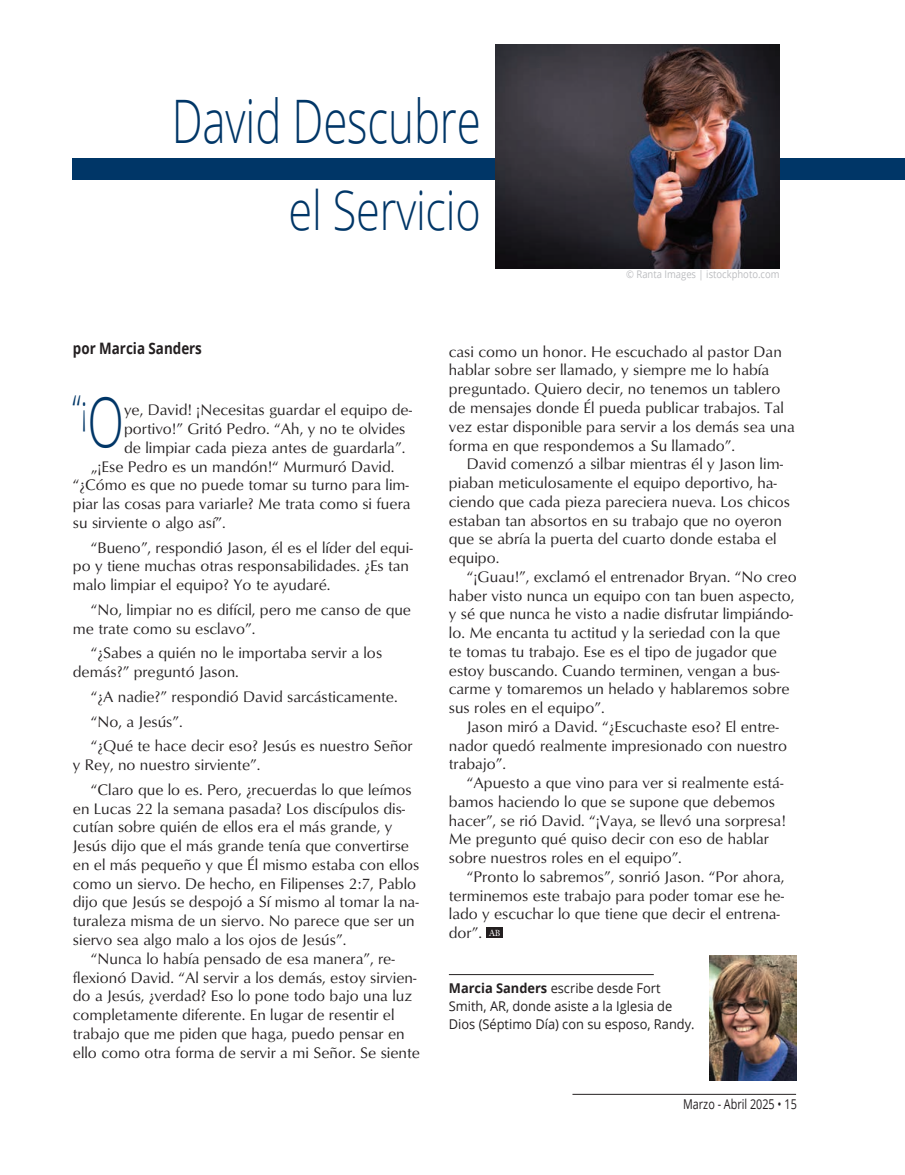
<style>
.page{position:relative;width:905px;height:1175px;background:#fff}
.page>*{position:absolute;margin:0;border:0;box-sizing:border-box;transform-origin:0 0}
.Article_-_Title_-_Open_Sans{font:300 60px "Open Sans";letter-spacing:-.005em;color:#003667;scale:.73 1}
.Article_-_Title_-_Open_Sans-2{font:300 54px "Open Sans";letter-spacing:-.005em;color:#003667;scale:.8 1}
.Article_-_Main_text_10_5x13{font:300 39.75px "Open Sans";color:#003667;scale:.7 1}
.Article_-_Main_text_10_5x13-2{font:15.75px/18.8px "Optimum";color:#231f20}
.Article_-_Author_only{font:700 15.75px "Open Sans";color:#231f20;scale:.85 1}
.Article_-_Bio{font:13.5px/18px "Open Sans";color:#231f20;scale:.95 1}
.Article_-_Bio-2{font:13.5px "Open Sans";color:#231f20;scale:.8 1}
.t1{font:10.5px "Open Sans";color:#bcbdc0;scale:.9 1}
.t2{font:9px "Galliard Pro";color:#fff;scale:.96 1}
.s1{font-size:68.25px}
.s2{font-weight:700}
</style>
<div class="page">
<hr style="left:572px;top:1094px;width:224px;height:1px;background:#231f20">
<div style="left:72px;top:158px;width:832px;height:21px;background:#003667"></div>
<hr style="left:449px;top:974px;width:204px;height:1px;background:#231f20">
<div style="left:486px;top:927px;width:17px;height:11px;background:#231f20"></div>
<img style="left:495px;top:45px;width:284px;height:224px">
<img style="left:709px;top:955px;width:87px;height:125px">
<p class="Article_-_Title_-_Open_Sans" style="left:172px;top:80px;width:425px">David Descubre</p>
<p class="Article_-_Title_-_Open_Sans-2" style="left:288px;top:173px;width:242px">el Servicio</p>
<p class="t1" style="left:626px;top:267px;width:172px">© Ranta Images | istockphoto.com</p>
<p class="Article_-_Author_only" style="left:73px;top:337px;width:153px">por Marcia Sanders</p>
<p class="Article_-_Main_text_10_5x13" style="left:72px;top:382px;width:75px">“¡<span class="s1">O</span></p>
<p class="Article_-_Main_text_10_5x13-2" style="left:124px;top:400px;width:290px">ye, David! ¡Necesitas guardar el equipo de&shy;portivo!” Gritó Pedro. “Ah, y no te olvides de limpiar cada pieza antes de guardarla”.</p>
<p class="Article_-_Main_text_10_5x13-2" style="left:73px;top:456px;width:339px;text-indent:18px">„¡Ese Pedro es un mandón!“ Murmuró David. “¿Cómo es que no puede tomar su turno para lim&shy;piar las cosas para variarle? Me trata como si fuera su sirviente o algo así”.</p>
<p class="Article_-_Main_text_10_5x13-2" style="left:73px;top:537px;width:341px;text-indent:18px">“Bueno”, respondió Jason, él es el líder del equi&shy;po y tiene muchas otras responsabilidades. ¿Es tan malo limpiar el equipo? Yo te ayudaré.</p>
<p class="Article_-_Main_text_10_5x13-2" style="left:73px;top:599px;width:340px;text-indent:18px">“No, limpiar no es difícil, pero me canso de que me trate como su esclavo”.</p>
<p class="Article_-_Main_text_10_5x13-2" style="left:73px;top:643px;width:311px;text-indent:18px">“¿Sabes a quién no le importaba servir a los demás?” preguntó Jason.</p>
<p class="Article_-_Main_text_10_5x13-2" style="left:91px;top:686px;width:308px">“¿A nadie?” respondió David sarcásticamente.</p>
<p class="Article_-_Main_text_10_5x13-2" style="left:91px;top:711px;width:93px">“No, a Jesús”.</p>
<p class="Article_-_Main_text_10_5x13-2" style="left:73px;top:736px;width:341px;text-indent:18px">“¿Qué te hace decir eso? Jesús es nuestro Señor y Rey, no nuestro sirviente”.</p>
<p class="Article_-_Main_text_10_5x13-2" style="left:73px;top:779px;width:348px;text-indent:18px">“Claro que lo es. Pero, ¿recuerdas lo que leímos en Lucas 22 la semana pasada? Los discípulos dis&shy;cutían sobre quién de ellos era el más grande, y Jesús dijo que el más grande tenía que convertirse en el más pequeño y que Él mismo estaba con ellos como un siervo. De hecho, en Filipenses 2:7, Pablo dijo que Jesús se despojó a Sí mismo al tomar la na&shy;turaleza misma de un siervo. No parece que ser un siervo sea algo malo a los ojos de Jesús”.</p>
<p class="Article_-_Main_text_10_5x13-2" style="left:73px;top:948px;width:348px;text-indent:18px">“Nunca lo había pensado de esa manera”, re&shy;flexionó David. “Al servir a los demás, estoy sirvien&shy;do a Jesús, ¿verdad? Eso lo pone todo bajo una luz completamente diferente. En lugar de resentir el trabajo que me piden que haga, puedo pensar en ello como otra forma de servir a mi Señor. Se siente</p>
<p class="Article_-_Main_text_10_5x13-2" style="left:449px;top:341px;width:347px">casi como un honor. He escuchado al pastor Dan hablar sobre ser llamado, y siempre me lo había preguntado. Quiero decir, no tenemos un tablero de mensajes donde Él pueda publicar trabajos. Tal vez estar disponible para servir a los demás sea una forma en que respondemos a Su llamado”.</p>
<p class="Article_-_Main_text_10_5x13-2" style="left:449px;top:454px;width:342px;text-indent:18px">David comenzó a silbar mientras él y Jason lim&shy;piaban meticulosamente el equipo deportivo, ha&shy;ciendo que cada pieza pareciera nueva. Los chicos estaban tan absortos en su trabajo que no oyeron que se abría la puerta del cuarto donde estaba el equipo.</p>
<p class="Article_-_Main_text_10_5x13-2" style="left:449px;top:566px;width:349px;text-indent:18px">“¡Guau!”, exclamó el entrenador Bryan. “No creo haber visto nunca un equipo con tan buen aspecto, y sé que nunca he visto a nadie disfrutar limpiándo&shy;lo. Me encanta tu actitud y la seriedad con la que te tomas tu trabajo. Ese es el tipo de jugador que estoy buscando. Cuando terminen, vengan a bus&shy;carme y tomaremos un helado y hablaremos sobre sus roles en el equipo”.</p>
<p class="Article_-_Main_text_10_5x13-2" style="left:449px;top:716px;width:340px;text-indent:18px">Jason miró a David. “¿Escuchaste eso? El entre&shy;nador quedó realmente impresionado con nuestro trabajo”.</p>
<p class="Article_-_Main_text_10_5x13-2" style="left:449px;top:773px;width:338px;text-indent:18px">“Apuesto a que vino para ver si realmente está&shy;bamos haciendo lo que se supone que debemos hacer”, se rió David. “¡Vaya, se llevó una sorpresa!<br>Me pregunto qué quiso decir con eso de hablar sobre nuestros roles en el equipo”.</p>
<p class="Article_-_Main_text_10_5x13-2" style="left:449px;top:866px;width:337px;text-indent:18px">“Pronto lo sabremos”, sonrió Jason. “Por ahora, terminemos este trabajo para poder tomar ese he&shy;lado y escuchar lo que tiene que decir el entrena&shy;dor”.</p>
<p class="t2" style="left:489px;top:927px;width:14px">AB</p>
<p class="Article_-_Bio" style="left:449px;top:978px;width:260px"><span class="s2">Marcia Sanders</span> escribe desde Fort<br>Smith, AR, donde asiste a la Iglesia de<br>Dios (Séptimo Día) con su esposo, Randy.</p>
<p class="Article_-_Bio-2" style="left:683px;top:1095px;width:144px">Marzo - Abril 2025 • 15</p>
</div>
